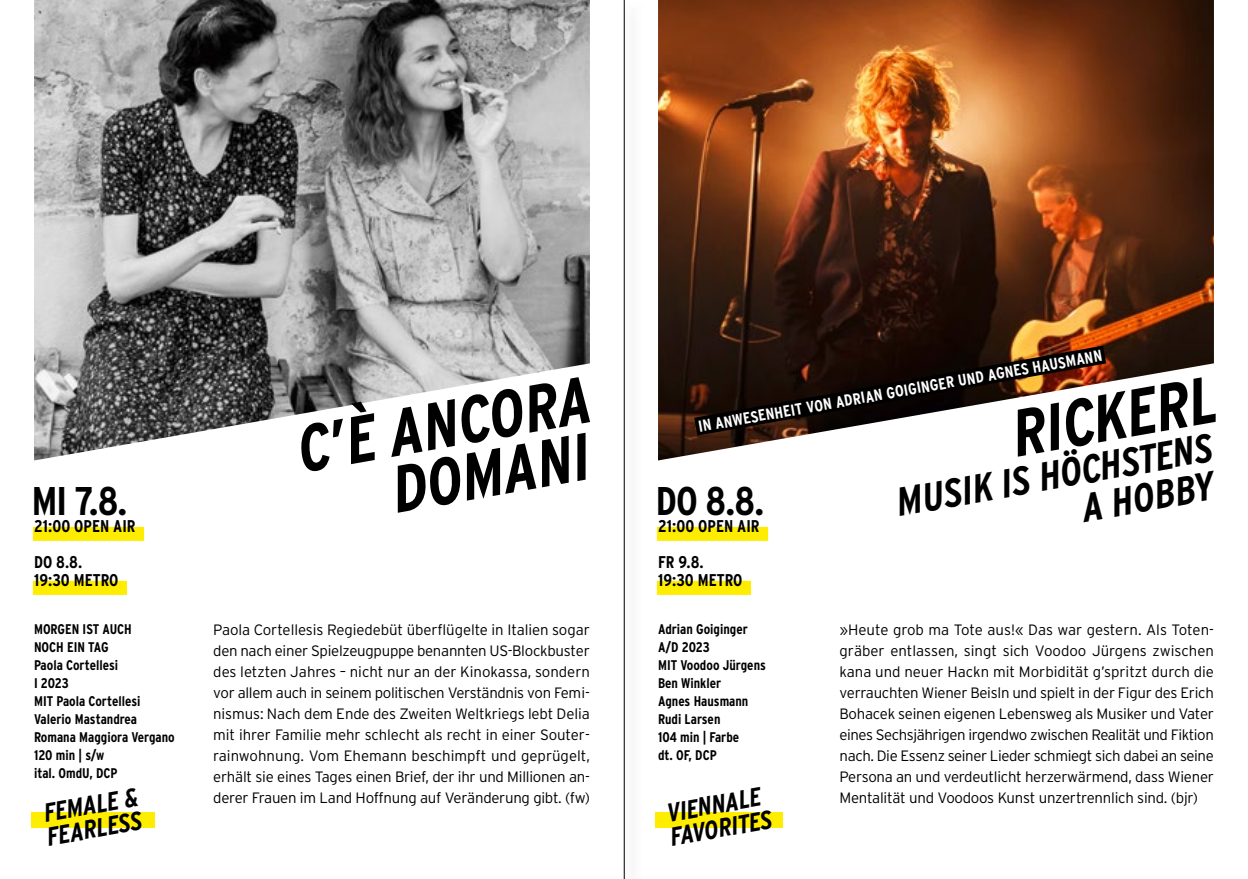
<style>
.page{position:relative;width:1248px;height:879px;background:#fff}
.page>*{position:absolute;margin:0;border:0;box-sizing:border-box;transform-origin:0 0}
.t1{font:italic 700 66px/56px "Interstate Condensed";color:#000;text-align:right}
.t2{font:italic 700 40px/38px "Interstate Condensed";color:#000;text-align:right}
.t3{font:700 40px "Interstate Condensed";color:#000}
.t4{font:italic 700 26px/24px "Interstate Condensed";color:#000}
.t5{font:700 17px/36px "Interstate Condensed";color:#000}
.t6{font:700 16px "Interstate Condensed";color:#fff}
.t7{font:300 15px/21px "Interstate";letter-spacing:-.02em;color:#000;text-align:justify}
.t8{font:700 14px/18px "Interstate Condensed";color:#000}
</style>
<div class="page">
<img style="left:34px;top:0;width:556px;height:460px">
<div style="left:33px;top:527px;width:111px;height:14px;background:#ffed00"></div>
<div style="left:33px;top:581px;width:94px;height:14px;background:#ffed00"></div>
<img style="left:658px;top:0;width:555px;height:460px">
<div style="left:657px;top:527px;width:111px;height:14px;background:#ffed00"></div>
<div style="left:657px;top:581px;width:94px;height:14px;background:#ffed00"></div>
<div style="left:32px;top:812px;width:123px;height:16px;background:#ffed00"></div>
<svg style="left:675px;top:334px;width:450px;height:113px"></svg>
<div style="left:655px;top:812px;width:127px;height:16px;background:#ffed00"></div>
<div style="left:620px;top:0;width:24px;height:879px;background:#fafafa"></div>
<hr style="left:624px;top:0;width:1px;height:879px;background:#000">
<h2 class="t3" style="left:32px;top:478px;width:97px">MI 7.8.</h2>
<p class="t5" style="left:34px;top:508px;width:103px">21:00 OPEN AIR<br>DO 8.8.</p>
<p class="t5" style="left:34px;top:562px;width:86px">19:30 METRO</p>
<p class="t8" style="left:34px;top:620px;width:142px">MORGEN IST AUCH<br>NOCH EIN TAG<br>Paola Cortellesi<br>I 2023<br>MIT Paola Cortellesi<br>Valerio Mastandrea<br>Romana Maggiora Vergano<br>120 min | s/w<br>ital. OmdU, DCP</p>
<h3 class="t4" style="left:41px;top:801px;width:98px;rotate:-10deg">FEMALE &amp;<br>FEARLESS</h3>
<h1 class="t1" style="left:294px;top:422px;width:299px;rotate:-10deg">C’È ANCORA<br>DOMANI</h1>
<p class="t7" style="left:213px;top:619px;width:378px">Paola Cortellesis Regiedebüt überflügelte in Italien sogar den nach einer Spielzeugpuppe benannten US-Blockbuster des letzten Jahres – nicht nur an der Kinokassa, sondern vor allem auch in seinem politischen Verständnis von Femi&shy;nismus: Nach dem Ende des Zweiten Weltkriegs lebt Delia mit ihrer Familie mehr schlecht als recht in einer Souter&shy;rainwohnung. Vom Ehemann beschimpft und geprügelt, erhält sie eines Tages einen Brief, der ihr und Millionen an&shy;derer Frauen im Land Hoffnung auf Veränderung gibt. (fw)</p>
<p class="t6" style="left:696px;top:418px;width:411px;rotate:-10deg">IN ANWESENHEIT VON ADRIAN GOIGINGER UND AGNES HAUSMANN</p>
<h1 class="t1" style="left:1008px;top:406px;width:207px;rotate:-10deg">RICKERL</h1>
<h2 class="t2" style="left:894px;top:483px;width:322px;rotate:-10deg">MUSIK IS HÖCHSTENS<br>A HOBBY</h2>
<h2 class="t3" style="left:655px;top:478px;width:110px">DO 8.8.</h2>
<p class="t5" style="left:658px;top:508px;width:103px">21:00 OPEN AIR<br>FR 9.8.</p>
<p class="t5" style="left:658px;top:562px;width:86px">19:30 METRO</p>
<p class="t8" style="left:658px;top:620px;width:109px">Adrian Goiginger<br>A/D 2023<br>MIT Voodoo Jürgens<br>Ben Winkler<br>Agnes Hausmann<br>Rudi Larsen<br>104 min | Farbe<br>dt. OF, DCP</p>
<h3 class="t4" style="left:664px;top:801px;width:105px;rotate:-10deg">VIENNALE<br>FAVORITES</h3>
<p class="t7" style="left:839px;top:619px;width:376px">»Heute grob ma Tote aus!« Das war gestern. Als Toten&shy;gräber entlassen, singt sich Voodoo Jürgens zwischen kana und neuer Hackn mit Morbidität g’spritzt durch die verrauchten Wiener Beisln und spielt in der Figur des Erich Bohacek seinen eigenen Lebensweg als Musiker und Vater eines Sechsjährigen irgendwo zwischen Realität und Fiktion nach. Die Essenz seiner Lieder schmiegt sich dabei an seine Persona an und verdeutlicht herzerwärmend, dass Wiener Mentalität und Voodoos Kunst unzertrennlich sind. (bjr)</p>
</div>
